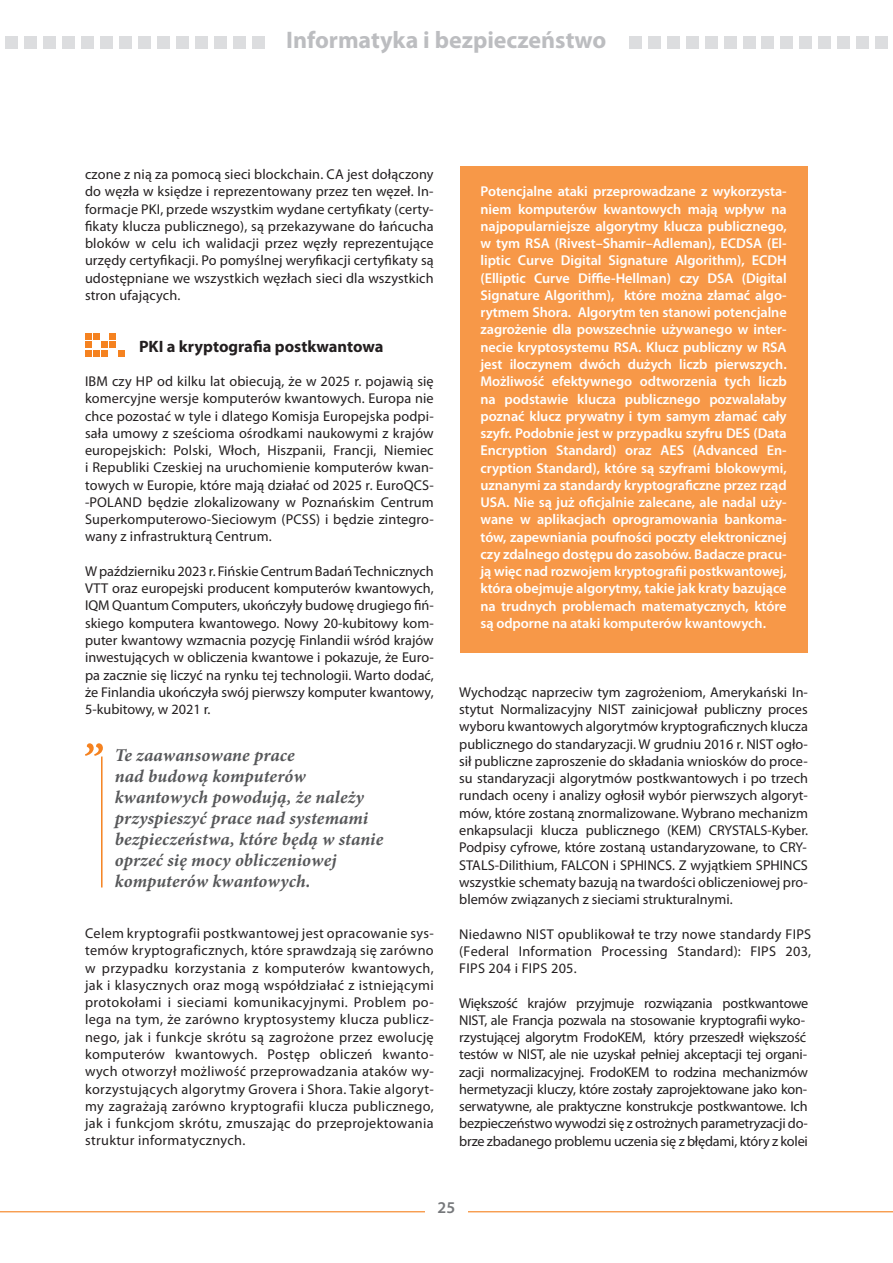
<style>
.page{position:relative;width:893px;height:1263px;background:#fff}
.page>*{position:absolute;margin:0;border:0;box-sizing:border-box;transform-origin:0 0}
.t1{font:700 24px "Myriad Pro";color:#bcbdc0}
.t2{font:italic 700 18px/21px "Minion Pro";letter-spacing:.005em;color:#57585a}
.t3{font:700 16.5px "Myriad Pro";color:#231f20}
.t4{font:600 16.5px "Myriad Pro";color:#76787b}
.t5{font:14.25px/17.2px "Myriad Pro";letter-spacing:-.015em;color:#231f20;text-align:justify}
.t6{font:600 14.25px/17.2px "Myriad Pro";letter-spacing:-.005em;color:#fff;text-align:justify}
</style>
<div class="page">
<hr style="left:0;top:1211px;width:893px;height:1px;background:#f58220">
<div style="left:425px;top:1195px;width:43px;height:23px;background:#fff"></div>
<div style="left:875px;top:36px;width:13px;height:13px;background:#dcdddf"></div>
<div style="left:837px;top:36px;width:13px;height:13px;background:#dcdddf"></div>
<div style="left:818px;top:36px;width:13px;height:13px;background:#dcdddf"></div>
<div style="left:799px;top:36px;width:13px;height:13px;background:#dcdddf"></div>
<div style="left:667px;top:36px;width:13px;height:13px;background:#dcdddf"></div>
<div style="left:629px;top:36px;width:13px;height:13px;background:#dcdddf"></div>
<div style="left:648px;top:36px;width:13px;height:13px;background:#dcdddf"></div>
<div style="left:743px;top:36px;width:13px;height:13px;background:#dcdddf"></div>
<div style="left:724px;top:36px;width:12px;height:13px;background:#dcdddf"></div>
<div style="left:686px;top:36px;width:13px;height:13px;background:#dcdddf"></div>
<div style="left:761px;top:36px;width:13px;height:13px;background:#dcdddf"></div>
<div style="left:704px;top:36px;width:13px;height:13px;background:#dcdddf"></div>
<div style="left:780px;top:36px;width:13px;height:13px;background:#dcdddf"></div>
<div style="left:856px;top:36px;width:13px;height:13px;background:#dcdddf"></div>
<div style="left:252px;top:36px;width:12px;height:13px;background:#dcdddf"></div>
<div style="left:195px;top:36px;width:13px;height:13px;background:#dcdddf"></div>
<div style="left:214px;top:36px;width:13px;height:13px;background:#dcdddf"></div>
<div style="left:81px;top:36px;width:13px;height:13px;background:#dcdddf"></div>
<div style="left:43px;top:36px;width:13px;height:13px;background:#dcdddf"></div>
<div style="left:5px;top:36px;width:13px;height:13px;background:#dcdddf"></div>
<div style="left:24px;top:36px;width:13px;height:13px;background:#dcdddf"></div>
<div style="left:62px;top:36px;width:13px;height:13px;background:#dcdddf"></div>
<div style="left:157px;top:36px;width:13px;height:12px;background:#dcdddf"></div>
<div style="left:138px;top:36px;width:13px;height:13px;background:#dcdddf"></div>
<div style="left:100px;top:36px;width:13px;height:13px;background:#dcdddf"></div>
<div style="left:119px;top:36px;width:13px;height:13px;background:#dcdddf"></div>
<div style="left:233px;top:36px;width:13px;height:13px;background:#dcdddf"></div>
<div style="left:176px;top:36px;width:13px;height:13px;background:#dcdddf"></div>
<div style="left:461px;top:167px;width:347px;height:486px;background:#f79848"></div>
<svg style="left:85px;top:334px;width:39px;height:22px"></svg>
<svg style="left:85px;top:743px;width:18px;height:13px"></svg>
<hr style="left:101px;top:756px;width:2px;height:131px;background:#f58220">
<h1 class="t1" style="left:286px;top:25px;width:322px">Informatyka i bezpieczeństwo</h1>
<p class="t5" style="left:85px;top:165px;width:350px">czone z nią za pomocą sieci blockchain. CA jest dołączony do węzła w księdze i reprezentowany przez ten węzeł. In&shy;formacje PKI, przede wszystkim wydane certyfikaty (certy&shy;fikaty klucza publicznego), są przekazywane do łańcucha bloków w celu ich walidacji przez węzły reprezentujące urzędy certyfikacji. Po pomyślnej weryfikacji certyfikaty są udostępniane we wszystkich węzłach sieci dla wszystkich stron ufających.</p>
<p class="t3" style="left:139px;top:335px;width:246px">PKI a kryptografia postkwantowa</p>
<p class="t5" style="left:85px;top:372px;width:350px">IBM czy HP od kilku lat obiecują, że w 2025 r. pojawią się komercyjne wersje komputerów kwantowych. Europa nie chce pozostać w tyle i dlatego Komisja Europejska podpi&shy;sała umowy z sześcioma ośrodkami naukowymi z krajów europejskich: Polski, Włoch, Hiszpanii, Francji, Niemiec i Republiki Czeskiej na uruchomienie komputerów kwan&shy;towych w Europie, które mają działać od 2025 r. EuroQCS--POLAND będzie zlokalizowany w Poznańskim Centrum Superkomputerowo-Sieciowym (PCSS) i będzie zintegro&shy;wany z infrastrukturą Centrum.</p>
<p class="t5" style="left:85px;top:562px;width:350px">W październiku 2023 r. Fińskie Centrum Badań Technicznych VTT oraz europejski producent komputerów kwantowych, IQM Quantum Computers, ukończyły budowę drugiego fiń&shy;skiego komputera kwantowego. Nowy 20-kubitowy kom&shy;puter kwantowy wzmacnia pozycję Finlandii wśród krajów inwestujących w obliczenia kwantowe i pokazuje, że Euro&shy;pa zacznie się liczyć na rynku tej technologii. Warto dodać, że Finlandia ukończyła swój pierwszy komputer kwantowy, 5-kubitowy, w 2021 r.</p>
<p class="t2" style="left:115px;top:745px;width:270px">Te zaawansowane prace<br>nad budową komputerów kwantowych powodują, że należy przyspieszyć prace nad systemami bezpieczeństwa, które będą w stanie oprzeć się mocy obliczeniowej komputerów kwantowych.</p>
<p class="t5" style="left:85px;top:924px;width:350px">Celem kryptografii postkwantowej jest opracowanie sys&shy;temów kryptograficznych, które sprawdzają się zarówno w przypadku korzystania z komputerów kwantowych, jak i klasycznych oraz mogą współdziałać z istniejącymi protokołami i sieciami komunikacyjnymi. Problem po&shy;lega na tym, że zarówno kryptosystemy klucza publicz&shy;nego, jak i funkcje skrótu są zagrożone przez ewolucję komputerów kwantowych. Postęp obliczeń kwanto&shy;wych otworzył możliwość przeprowadzania ataków wy&shy;korzystujących algorytmy Grovera i Shora. Takie algoryt&shy;my zagrażają zarówno kryptografii klucza publicznego, jak i funkcjom skrótu, zmuszając do przeprojektowania struktur informatycznych.</p>
<p class="t6" style="left:480px;top:183px;width:308px">Potencjalne ataki przeprowadzane z wykorzysta&shy;niem komputerów kwantowych mają wpływ na najpopularniejsze algorytmy klucza publicznego, w tym RSA (Rivest–Shamir–Adleman), ECDSA (El&shy;liptic Curve Digital Signature Algorithm), ECDH (Elliptic Curve Diffie-Hellman) czy DSA (Digital Signature Algorithm), które można złamać algo&shy;rytmem Shora. Algorytm ten stanowi potencjalne zagrożenie dla powszechnie używanego w inter&shy;necie kryptosystemu RSA. Klucz publiczny w RSA jest iloczynem dwóch dużych liczb pierwszych.<br>Możliwość efektywnego odtworzenia tych liczb na podstawie klucza publicznego pozwalałaby poznać klucz prywatny i tym samym złamać cały szyfr. Podobnie jest w przypadku szyfru DES (Data Encryption Standard) oraz AES (Advanced En&shy;cryption Standard), które są szyframi blokowymi, uznanymi za standardy kryptograficzne przez rząd USA. Nie są już oficjalnie zalecane, ale nadal uży&shy;wane w aplikacjach oprogramowania bankoma&shy;tów, zapewniania poufności poczty elektronicznej czy zdalnego dostępu do zasobów. Badacze pracu&shy;ją więc nad rozwojem kryptografii postkwantowej, która obejmuje algorytmy, takie jak kraty bazujące na trudnych problemach matematycznych, które są odporne na ataki komputerów kwantowych.</p>
<p class="t5" style="left:459px;top:683px;width:350px">Wychodząc naprzeciw tym zagrożeniom, Amerykański In&shy;stytut Normalizacyjny NIST zainicjował publiczny proces wyboru kwantowych algorytmów kryptograficznych klucza publicznego do standaryzacji. W grudniu 2016 r. NIST ogło&shy;sił publiczne zaproszenie do składania wniosków do proce&shy;su standaryzacji algorytmów postkwantowych i po trzech rundach oceny i analizy ogłosił wybór pierwszych algoryt&shy;mów, które zostaną znormalizowane. Wybrano mechanizm enkapsulacji klucza publicznego (KEM) CRYSTALS-Kyber.<br>Podpisy cyfrowe, które zostaną ustandaryzowane, to CRY-STALS-Dilithium, FALCON i SPHINCS. Z wyjątkiem SPHINCS wszystkie schematy bazują na twardości obliczeniowej pro&shy;blemów związanych z sieciami strukturalnymi.</p>
<p class="t5" style="left:459px;top:925px;width:353px">Niedawno NIST opublikował te trzy nowe standardy FIPS (Federal Information Processing Standard): FIPS 203, FIPS 204 i FIPS 205.</p>
<p class="t5" style="left:459px;top:994px;width:351px;text-align:left">Większość krajów przyjmuje rozwiązania postkwantowe NIST, ale Francja pozwala na stosowanie kryptografii wyko&shy;rzystującej algorytm FrodoKEM, który przeszedł większość testów w NIST, ale nie uzyskał pełniej akceptacji tej organi&shy;zacji normalizacyjnej. FrodoKEM to rodzina mechanizmów hermetyzacji kluczy, które zostały zaprojektowane jako kon&shy;serwatywne, ale praktyczne konstrukcje postkwantowe. Ich bezpieczeństwo wywodzi się z ostrożnych parametryzacji do&shy;brze zbadanego problemu uczenia się z błędami, który z kolei</p>
<p class="t4" style="left:438px;top:1197px;width:19px">25</p>
</div>
